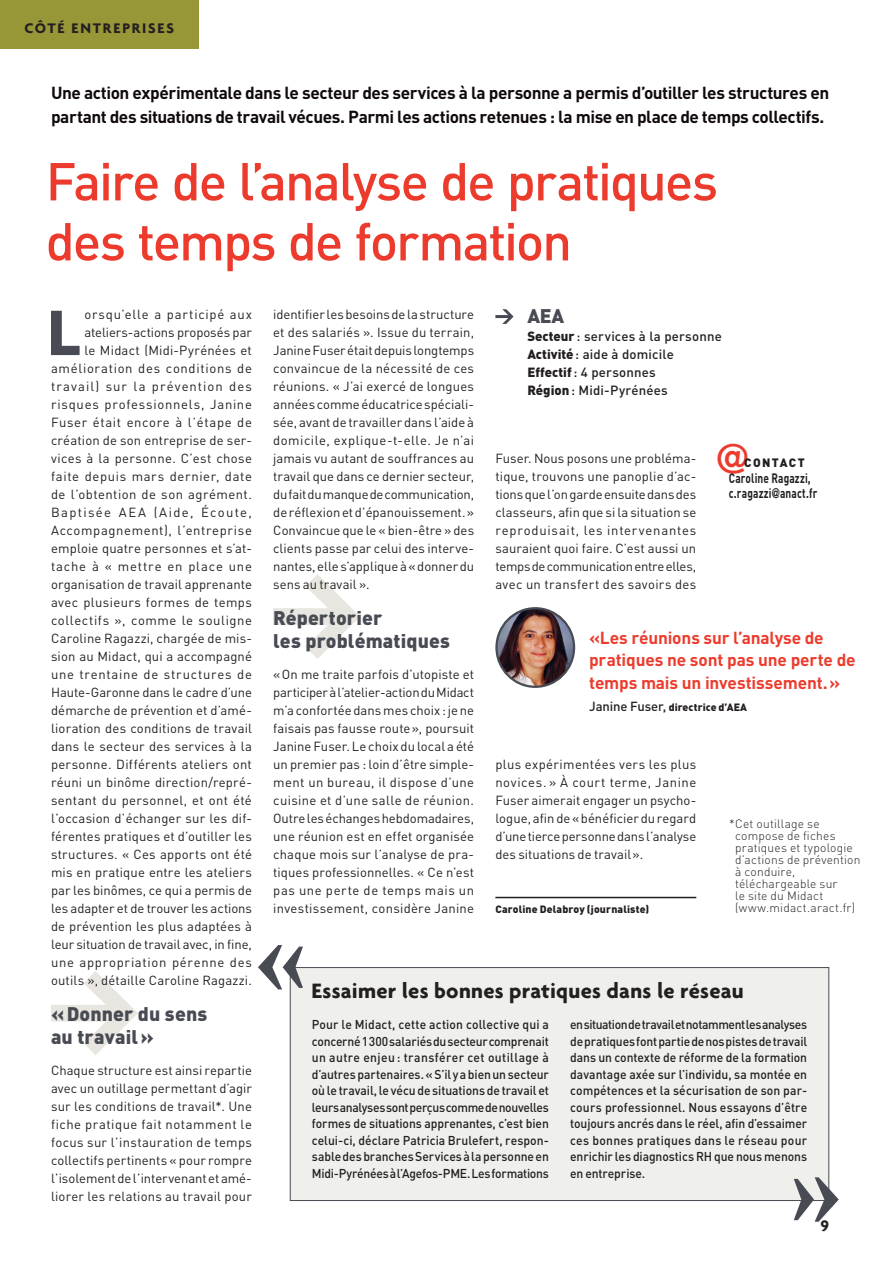
<style>
.page{position:relative;width:893px;height:1263px;background:#fff}
.page>*{position:absolute;margin:0;border:0;box-sizing:border-box;transform-origin:0 0}
.t1{font:700 69.45px "Agenda";color:#484b53}
.t2{font:500 52.5px/60px "DIN";letter-spacing:-.035em;color:#ec3b2d}
.t3{font:500 43.05px "ITC Franklin Gothic Std";color:#ec3b2d}
.t4{font:700 22.5px "Agenda";letter-spacing:.01em;color:#231f20}
.t5{font:900 19.5px/22.5px "DIN";letter-spacing:.005em;color:#484b53}
.t6{font:700 17.25px/24px "DIN";letter-spacing:-.03em;color:#110a0c}
.t7{font:700 17.25px/22.5px "DIN";letter-spacing:-.01em;color:#ec3b2d}
.t8{font:700 16.5px "Agenda";color:#231f20}
.t9{font:700 15px "Agenda";letter-spacing:.12em;color:#231f20}
.t10{font:700 13.5px/15px "DIN";letter-spacing:.015em;color:#231f20;scale:.75 1}
.t11{font:500 13.2px/18px "DIN";letter-spacing:.015em;color:#231f20}
.t12{font:13.05px/18px "DIN";letter-spacing:.015em;color:#231f20;text-align:justify}
.t13{font:500 12.75px/16.5px "DIN";letter-spacing:-.005em;color:#231f20;text-align:justify;scale:.95 1}
.t14{font:300 12px/12px "DIN";letter-spacing:.015em;color:#231f20}
.t15{font:900 12px "DIN";letter-spacing:.115em;color:#231f20}
.t16{font:900 10.5px "DIN";letter-spacing:.01em;color:#231f20}
.s1{font-weight:900}
.s2{font-family:"Helvetica Neue"}
.s3{font-weight:500;font-size:13.05px}
</style>
<div class="page">
<img style="left:273px;top:575px;width:86px;height:84px">
<img style="left:51px;top:971px;width:86px;height:84px">
<div style="left:0;top:0;width:198px;height:49px;background:#989738"></div>
<hr style="left:495px;top:897px;width:201px;height:1px;background:#231f20">
<div style="left:290px;top:967px;width:539px;height:233px;background:#eff0eb"></div>
<div style="left:290px;top:967px;width:539px;height:234px;border:1px solid #484b53"></div>
<svg style="left:258px;top:945px;width:45px;height:44px"></svg>
<svg style="left:794px;top:1177px;width:45px;height:45px"></svg>
<img style="left:496px;top:608px;width:78px;height:79px;border-radius:50%">
<div style="left:495px;top:607px;width:80px;height:81px;border:2px solid #484b53;border-radius:50%"></div>
<svg style="left:495px;top:309px;width:19px;height:15px"></svg>
<p class="t9" style="left:24px;top:19px;width:151px">CÔTÉ ENTREPRISES</p>
<h3 class="t6" style="left:51px;top:80px;width:780px">Une action expérimentale dans le secteur des services à la personne a permis d’outiller les structures en partant des situations de travail vécues. Parmi les actions retenues : la mise en place de temps collectifs.</h3>
<h2 class="t2" style="left:46px;top:150px;width:674px">Faire de l’analyse de pratiques des temps de formation</h2>
<p class="t12" style="left:51px;top:305px;width:202px;text-align:right">orsqu’elle a participé aux ateliers-actions proposés par<br>le Midact (Midi-Pyrénées et amélioration des conditions de travail) sur la prévention des risques professionnels, Janine<br>Fuser était encore à l’étape de création de son entreprise de ser&shy;vices à la personne. C’est chose faite depuis mars dernier, date de l’obtention de son agrément.<br>Baptisée AEA (Aide, Écoute,<br>Accompagnement), l’entreprise emploie quatre personnes et s’at&shy;tache à « mettre en place une organisation de travail apprenante avec plusieurs formes de temps collectifs », comme le souligne<br>Caroline Ragazzi, chargée de mis&shy;sion au Midact, qui a accompagné une trentaine de structures de<br>Haute-Garonne dans le cadre d’une démarche de prévention et d’amé&shy;lioration des conditions de travail dans le secteur des services à la personne. Différents ateliers ont réuni un binôme direction/repré&shy;sentant du personnel, et ont été l’occasion d’échanger sur les dif&shy;férentes pratiques et d’outiller les structures. « Ces apports ont été mis en pratique entre les ateliers par les binômes, ce qui a permis de les adapter et de trouver les actions de prévention les plus adaptées à leur situation de travail avec, in fine, une appropriation pérenne des outils », détaille Caroline Ragazzi.</p>
<h3 class="t5" style="left:51px;top:1002px;width:158px">« Donner du sens au travail »</h3>
<p class="t12" style="left:51px;top:1061px;width:202px">Chaque structure est ainsi repartie avec un outillage permettant d’agir sur les conditions de travail*. Une fiche pratique fait notamment le focus sur l’instauration de temps collectifs pertinents « pour rompre l’isolement de l’intervenant et amé&shy;liorer les relations au travail pour</p>
<h1 class="t1" style="left:47px;top:290px;width:35px">L</h1>
<p class="t12" style="left:273px;top:305px;width:202px">identifier les besoins de la structure et des salariés ». Issue du terrain, Janine Fuser était depuis longtemps convaincue de la nécessité de ces réunions. « J’ai exercé de longues années comme éducatrice spéciali&shy;sée, avant de travailler dans l’aide à domicile, explique-t-elle. Je n’ai jamais vu autant de souffrances au travail que dans ce dernier secteur, du fait du manque de communication, de réflexion et d’épanouissement. » Convaincue que le « bien-être » des clients passe par celui des interve&shy;nantes, elle s’applique à « donner du sens au travail ».</p>
<h3 class="t5" style="left:273px;top:606px;width:178px">Répertorier<br>les problématiques</h3>
<p class="t12" style="left:273px;top:665px;width:202px">« On me traite parfois d’utopiste et participer à l’atelier-action du Midact m’a confortée dans mes choix : je ne faisais pas fausse route », poursuit Janine Fuser. Le choix du local a été un premier pas : loin d’être simple&shy;ment un bureau, il dispose d’une cuisine et d’une salle de réunion.<br>Outre les échanges hebdomadaires, une réunion est en effet organisée chaque mois sur l’analyse de pra&shy;tiques professionnelles. « Ce n’est pas une perte de temps mais un investissement, considère Janine</p>
<h3 class="t5" style="left:527px;top:304px;width:39px">AEA</h3>
<p class="t11" style="left:527px;top:327px;width:196px"><span class="s1">Secteur</span> : services à la personne<br><span class="s1">Activité</span> : aide à domicile<br><span class="s1">Effectif</span> : 4 personnes<br><span class="s1">Région</span> : Midi-Pyrénées</p>
<p class="t12" style="left:495px;top:449px;width:202px">Fuser. Nous posons une probléma&shy;tique, trouvons une panoplie d’ac&shy;tions que l’on garde ensuite dans des classeurs, afin que si la situation se reproduisait, les intervenantes sauraient quoi faire. C’est aussi un temps de communication entre elles, avec un transfert des savoirs des</p>
<h3 class="t3" style="left:717px;top:434px;width:32px">@</h3>
<p class="t15" style="left:744px;top:454px;width:62px">CONTACT</p>
<p class="t10" style="left:729px;top:470px;width:119px">Caroline Ragazzi, c.ragazzi<span class="s2">@</span>anact.fr</p>
<h3 class="t7" style="left:589px;top:626px;width:268px">«Les réunions sur l’analyse de pratiques ne sont pas une perte de temps mais un investissement. »</h3>
<p class="t16" style="left:589px;top:701px;width:159px"><span class="s3">Janine Fuser,</span> directrice d’AEA</p>
<p class="t12" style="left:495px;top:755px;width:202px">plus expérimentées vers les plus novices. » À court terme, Janine Fuser aimerait engager un psycho&shy;logue, afin de « bénéficier du regard d’une tierce personne dans l’analyse des situations de travail ».</p>
<p class="t16" style="left:495px;top:902px;width:155px">Caroline Delabroy (journaliste)</p>
<p class="t14" style="left:735px;top:818px;width:127px;text-indent:-6px">* Cet outillage se compose de fiches pratiques et typologie d’actions de prévention à conduire, téléchargeable sur<br>le site du Midact (www.midact.aract.fr)</p>
<h3 class="t4" style="left:311px;top:977px;width:434px">Essaimer les bonnes pratiques dans le réseau</h3>
<p class="t13" style="left:312px;top:1016px;width:251px">Pour le Midact, cette action collective qui a concerné 1 300 salariés du secteur comprenait un autre enjeu : transférer cet outillage à d’autres partenaires. « S’il y a bien un secteur où le travail, le vécu de situations de travail et leurs analyses sont perçus comme de nouvelles formes de situations apprenantes, c’est bien celui-ci, déclare Patricia Brulefert, respon&shy;sable des branches Services à la personne en Midi-Pyrénées à l’Agefos-PME. Les formations</p>
<p class="t13" style="left:570px;top:1016px;width:251px">en situation de travail et notamment les analyses de pratiques font partie de nos pistes de travail dans un contexte de réforme de la formation davantage axée sur l’individu, sa montée en compétences et la sécurisation de son par&shy;cours professionnel. Nous essayons d’être toujours ancrés dans le réel, afin d’essaimer ces bonnes pratiques dans le réseau pour enrichir les diagnostics RH que nous menons en entreprise.</p>
<p class="t8" style="left:820px;top:1216px;width:10px">9</p>
</div>
